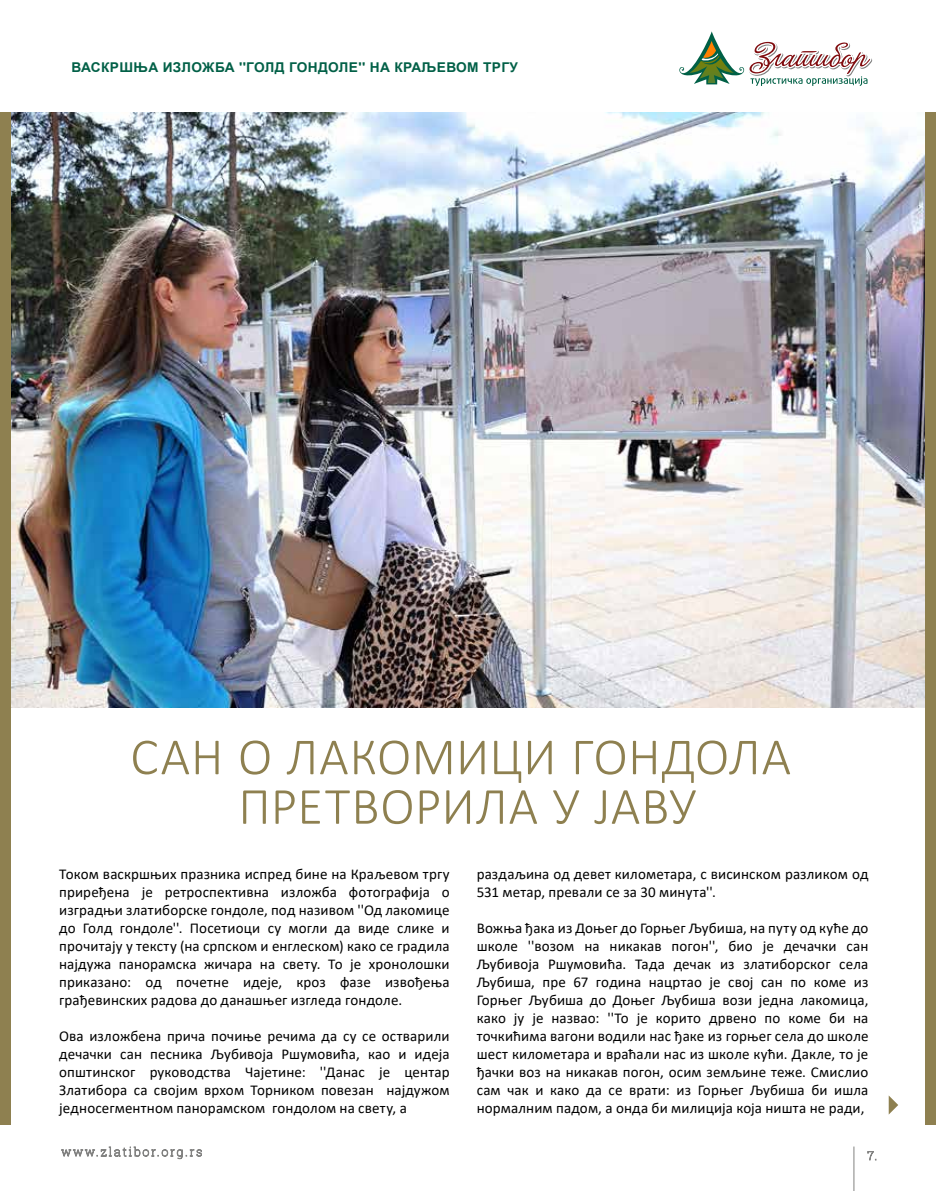
<style>
.page{position:relative;width:936px;height:1191px;background:#fff}
.page>*{position:absolute;margin:0;border:0;box-sizing:border-box;transform-origin:0 0}
.t1{font:300 52.5px/49.5px "Calibri";letter-spacing:.005em;color:#8e8050;text-align:center}
.t2{font:15px/18px "Calibri";letter-spacing:.01em;color:#000;text-align:justify}
.t3{font:700 13.5px "Arial";letter-spacing:.025em;color:#026047}
</style>
<div class="page">
<img style="left:10px;top:112px;width:915px;height:595px">
<div style="left:925px;top:112px;width:10px;height:1013px;background:#8e8050"></div>
<div style="left:0;top:112px;width:10px;height:1013px;background:#8e8050"></div>
<svg style="left:679px;top:31px;width:194px;height:55px"></svg>
<svg style="left:867px;top:1151px;width:9px;height:9px"></svg>
<svg style="left:61px;top:1146px;width:141px;height:14px"></svg>
<hr style="left:853px;top:1146px;width:1px;height:45px;background:#828281">
<svg style="left:888px;top:1095px;width:10px;height:19px"></svg>
<p class="t3" style="left:71px;top:58px;width:448px">ВАСКРШЊА ИЗЛОЖБА ''ГОЛД ГОНДОЛЕ'' НА КРАЉЕВОМ ТРГУ</p>
<h1 class="t1" style="left:130px;top:731px;width:662px">САН О ЛАКОМИЦИ ГОНДОЛА<br>ПРЕТВОРИЛА У ЈАВУ</h1>
<p class="t2" style="left:59px;top:864px;width:392px">Током васкршњих празника испред бине на Краљевом тргу приређена је ретроспективна изложба фотографија о изградњи златиборске гондоле, под називом ''Од лакомице до Голд гондоле''. Посетиоци су могли да виде слике и прочитају у тексту (на српском и енглеском) како се градила најдужа панорамска жичара на свету. То је хронолошки приказано: од почетне идеје, кроз фазе извођења грађевинских радова до данашњег изгледа гондоле.</p>
<p class="t2" style="left:59px;top:1026px;width:392px">Ова изложбена прича почиње речима да су се остварили дечачки сан песника Љубивоја Ршумовића, као и идеја општинског руководства Чајетине: ''Данас је центар Златибора са својим врхом Торником повезан најдужом једносегментном панорамском гондолом на свету, а</p>
<p class="t2" style="left:476px;top:864px;width:393px">раздаљина од девет километара, с висинском разликом од<br>531 метар, превали се за 30 минута''.</p>
<p class="t2" style="left:476px;top:918px;width:393px">Вожња ђака из Доњег до Горњег Љубиша, на путу од куће до школе ''возом на никакав погон'', био је дечачки сан Љубивоја Ршумовића. Тада дечак из златиборског села Љубиша, пре 67 година нацртао је свој сан по коме из Горњег Љубиша до Доњег Љубиша вози једна лакомица, како ју је назвао: ''То је корито дрвено по коме би на точкићима вагони водили нас ђаке из горњег села до школе шест километара и враћали нас из школе кући. Дакле, то је ђачки воз на никакав погон, осим земљине теже. Смислио сам чак и како да се врати: из Горњег Љубиша би ишла нормалним падом, а онда би милиција која ништа не ради,</p>
</div>
